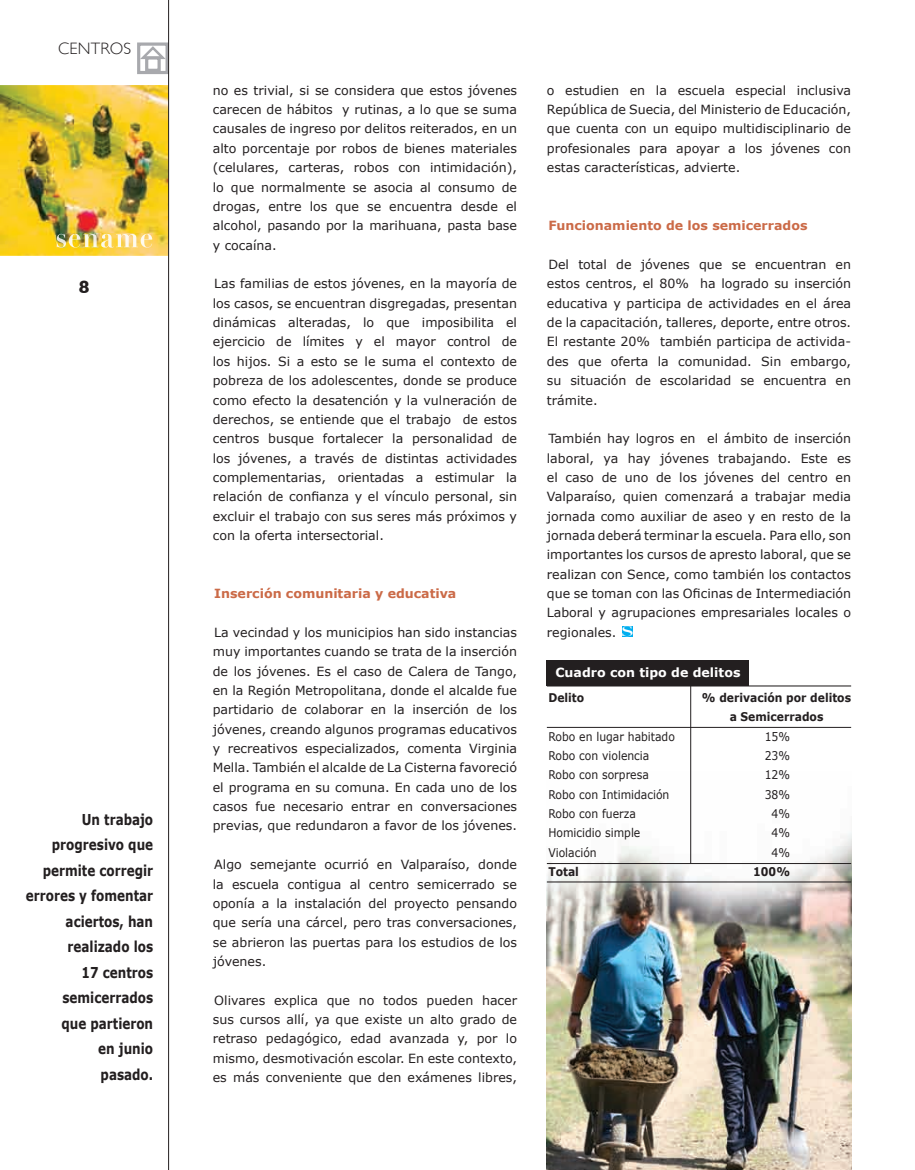
<style>
.page{position:relative;width:915px;height:1170px;background:#fff}
.page>*{position:absolute;margin:0;border:0;box-sizing:border-box;transform-origin:0 0}
.t1{font:700 18px "Gill Sans";color:#231f20}
.t2{font:300 16.5px "Gill Sans";letter-spacing:.01em;color:#231f20}
.t3{font:700 15px/25.5px "Verdana";color:#231f20;text-align:right;scale:.8 1}
.t4{font:12.6px/19.4px "Verdana";color:#231f20;text-align:justify}
.t5{font:700 12.6px "Verdana";color:#cb6a47}
.t6{font:700 12.6px "Verdana";color:#fff}
.t7{font:12px "Verdana";color:#231f20;scale:.9 1}
.t8{font:700 12px/19.4px "Verdana";color:#231f20;text-align:center;scale:.9 1}
.s1{font-family:"Didot";font-weight:700;font-size:13.5px;color:#fff}
</style>
<div class="page">
<img style="left:0;top:85px;width:168px;height:171px">
<div style="left:137px;top:43px;width:32px;height:31px;border:3px solid #a8a9ad"></div>
<svg style="left:137px;top:44px;width:31px;height:17px"></svg>
<div style="left:145px;top:56px;width:16px;height:16px;border:3px solid #a8a9ad"></div>
<hr style="left:168px;top:0;width:1px;height:1169px;background:#231f20">
<img style="left:57px;top:234px;width:95px;height:13px">
<img style="left:546px;top:771px;width:304px;height:398px">
<div style="left:546px;top:660px;width:202px;height:26px;background:#231f20"></div>
<hr style="left:546px;top:685px;width:304px;height:1px;background:#231f20">
<hr style="left:546px;top:727px;width:304px;height:1px;background:#231f20">
<hr style="left:546px;top:863px;width:304px;height:1px;background:#231f20">
<hr style="left:546px;top:881px;width:304px;height:1px;background:#231f20">
<hr style="left:690px;top:686px;width:1px;height:177px;background:#231f20">
<div style="left:622px;top:625px;width:10px;height:11px;background:#00aeef"></div>
<h2 class="t2" style="left:58px;top:39px;width:74px">CENTROS</h2>
<h1 class="t1" style="left:79px;top:276px;width:12px">8</h1>
<p class="t3" style="left:26px;top:805px;width:160px">Un trabajo progresivo que permite corregir errores y fomentar aciertos, han realizado los<br>17 centros semicerrados<br>que partieron<br>en junio<br>pasado.</p>
<p class="t4" style="left:213px;top:80px;width:306px">no es trivial, si se considera que estos jóvenes carecen de hábitos y rutinas, a lo que se suma causales de ingreso por delitos reiterados, en un alto porcentaje por robos de bienes materiales (celulares, carteras, robos con intimidación), lo que normalmente se asocia al consumo de drogas, entre los que se encuentra desde el alcohol, pasando por la marihuana, pasta base y cocaína.</p>
<p class="t4" style="left:213px;top:274px;width:306px">Las familias de estos jóvenes, en la mayoría de los casos, se encuentran disgregadas, presentan dinámicas alteradas, lo que imposibilita el ejercicio de límites y el mayor control de los hijos. Si a esto se le suma el contexto de pobreza de los adolescentes, donde se produce como efecto la desatención y la vulneración de derechos, se entiende que el trabajo de estos centros busque fortalecer la personalidad de los jóvenes, a través de distintas actividades complementarias, orientadas a estimular la relación de confianza y el vínculo personal, sin excluir el trabajo con sus seres más próximos y con la oferta intersectorial.</p>
<p class="t5" style="left:214px;top:585px;width:243px">Inserción comunitaria y educativa</p>
<p class="t4" style="left:213px;top:622px;width:306px">La vecindad y los municipios han sido instancias muy importantes cuando se trata de la inserción de los jóvenes. Es el caso de Calera de Tango, en la Región Metropolitana, donde el alcalde fue partidario de colaborar en la inserción de los jóvenes, creando algunos programas educativos y recreativos especializados, comenta Virginia Mella. También el alcalde de La Cisterna favoreció el programa en su comuna. En cada uno de los casos fue necesario entrar en conversaciones previas, que redundaron a favor de los jóvenes.</p>
<p class="t4" style="left:213px;top:854px;width:306px">Algo semejante ocurrió en Valparaíso, donde la escuela contigua al centro semicerrado se oponía a la instalación del proyecto pensando que sería una cárcel, pero tras conversaciones, se abrieron las puertas para los estudios de los jóvenes.</p>
<p class="t4" style="left:213px;top:989px;width:306px">Olivares explica que no todos pueden hacer sus cursos allí, ya que existe un alto grado de retraso pedagógico, edad avanzada y, por lo mismo, desmotivación escolar. En este contexto, es más conveniente que den exámenes libres,</p>
<p class="t4" style="left:546px;top:80px;width:306px">o estudien en la escuela especial inclusiva República de Suecia, del Ministerio de Educación, que cuenta con un equipo multidisciplinario de profesionales para apoyar a los jóvenes con estas características, advierte.</p>
<p class="t5" style="left:548px;top:218px;width:260px">Funcionamiento de los semicerrados</p>
<p class="t4" style="left:546px;top:254px;width:306px">Del total de jóvenes que se encuentran en estos centros, el 80% ha logrado su inserción educativa y participa de actividades en el área de la capacitación, talleres, deporte, entre otros.<br>El restante 20% también participa de activida&shy;des que oferta la comunidad. Sin embargo, su situación de escolaridad se encuentra en trámite.</p>
<p class="t4" style="left:546px;top:428px;width:306px">También hay logros en el ámbito de inserción laboral, ya hay jóvenes trabajando. Este es el caso de uno de los jóvenes del centro en Valparaíso, quien comenzará a trabajar media jornada como auxiliar de aseo y en resto de la jornada deberá terminar la escuela. Para ello, son importantes los cursos de apresto laboral, que se realizan con Sence, como también los contactos que se toman con las Oficinas de Intermediación Laboral y agrupaciones empresariales locales o regionales. <span class="s1">S</span></p>
<p class="t6" style="left:555px;top:664px;width:186px">Cuadro con tipo de delitos</p>
<p class="t8" style="left:548px;top:687px;width:41px">Delito</p>
<p class="t8" style="left:701px;top:687px;width:167px">% derivación por delitos a Semicerrados</p>
<p class="t7" style="left:548px;top:728px;width:142px">Robo en lugar habitado</p>
<p class="t7" style="left:764px;top:728px;width:30px">15%</p>
<p class="t7" style="left:548px;top:748px;width:114px">Robo con violencia</p>
<p class="t7" style="left:764px;top:748px;width:30px">23%</p>
<p class="t7" style="left:548px;top:767px;width:113px">Robo con sorpresa</p>
<p class="t7" style="left:764px;top:767px;width:30px">12%</p>
<p class="t7" style="left:548px;top:786px;width:136px">Robo con Intimidación</p>
<p class="t7" style="left:764px;top:786px;width:30px">38%</p>
<p class="t7" style="left:548px;top:806px;width:99px">Robo con fuerza</p>
<p class="t7" style="left:771px;top:806px;width:22px">4%</p>
<p class="t7" style="left:548px;top:825px;width:104px">Homicidio simple</p>
<p class="t7" style="left:771px;top:825px;width:22px">4%</p>
<p class="t7" style="left:548px;top:844px;width:55px">Violación</p>
<p class="t7" style="left:771px;top:844px;width:22px">4%</p>
<p class="t8" style="left:548px;top:861px;width:36px">Total</p>
<p class="t8" style="left:753px;top:861px;width:42px">100%</p>
</div>
